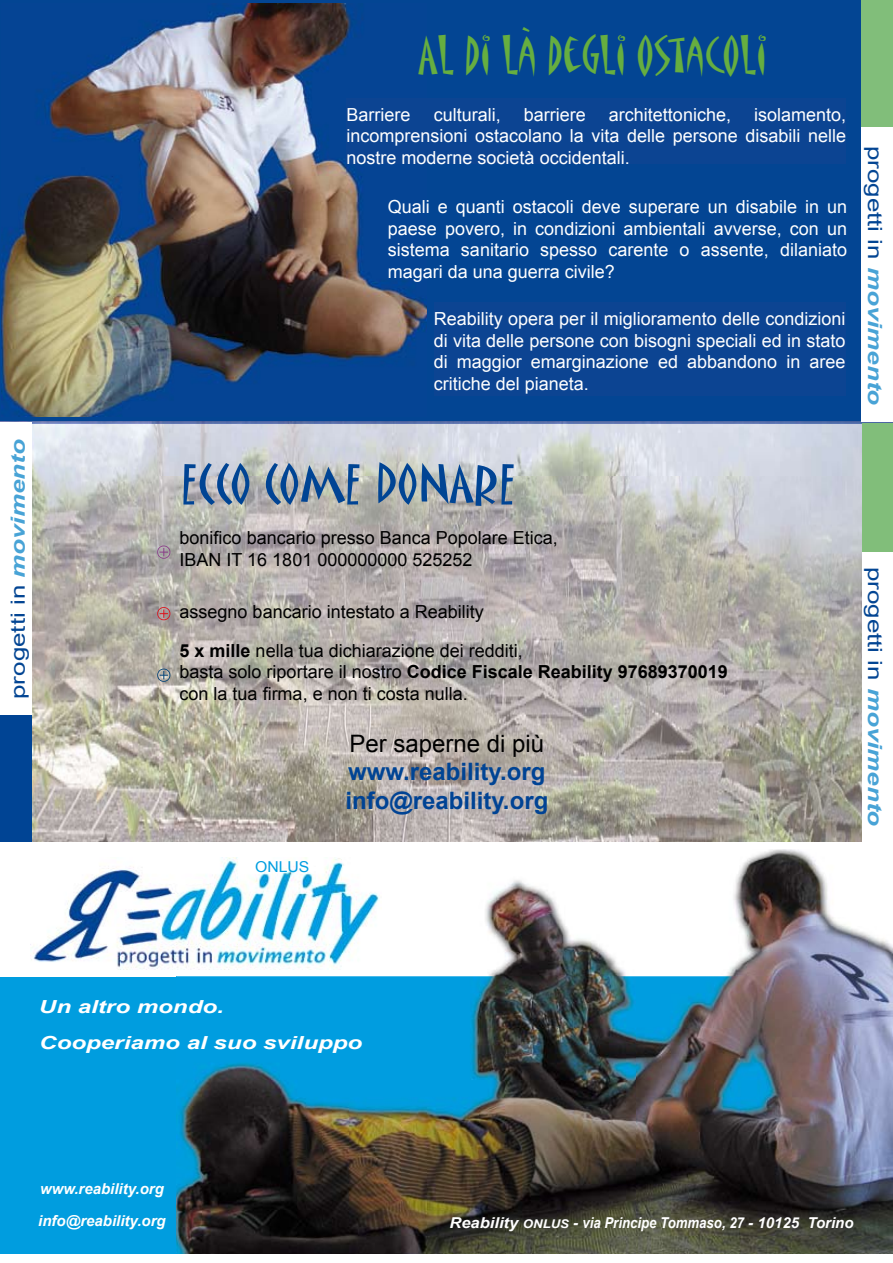
<style>
.page{position:relative;width:893px;height:1263px;background:#fff}
.page>*{position:absolute;margin:0;border:0;box-sizing:border-box;transform-origin:0 0}
.t1{font:45px "Matisse ITC";color:#66ae40}
.t2{font:700 24px/28.8px "Arial";color:#004394}
.t3{font:19.5px "Arial";color:#034593;scale:1.33 1}
.t4{font:18px/21.6px "Arial";color:#fff;text-align:justify}
.t5{font:18px/21.6px "Arial";color:#000}
.t6{font:italic 700 18px "Arial";color:#fff;scale:1.34 1}
.t7{font:16.5px "Arial";letter-spacing:.27em;color:#009ee0}
.t8{font:italic 700 15px "Arial";color:#fff;scale:1.1 1}
.t9{font:italic 700 15px/31.5px "Arial";color:#fff}
.t10{font:15px "Arial";color:#009ee0;scale:1.05 1}
.s1{font-weight:700;font-style:italic;color:#48a3d6}
.s2{font-weight:700}
.s3{font-weight:400;color:#000}
.s4{color:#004494}
.s5{font-size:12px}
</style>
<div class="page">
<div style="left:0;top:0;width:893px;height:423px;background:#034593"></div>
<svg style="left:0;top:421px;width:861px;height:1px"></svg>
<img style="left:32px;top:422px;width:861px;height:420px">
<div style="left:0;top:843px;width:893px;height:420px;background:#009ddf"></div>
<div style="left:861px;top:0;width:32px;height:131px;background:#81be7a"></div>
<div style="left:434px;top:303px;width:411px;height:93px;background:#0c4492"></div>
<div style="left:861px;top:128px;width:32px;height:294px;background:#fff"></div>
<img style="left:1px;top:3px;width:426px;height:414px">
<div style="left:347px;top:99px;width:499px;height:65px;background:#0c4492"></div>
<div style="left:862px;top:423px;width:31px;height:129px;background:#81be7a"></div>
<div style="left:862px;top:552px;width:31px;height:291px;background:#fff"></div>
<div style="left:0;top:422px;width:32px;height:294px;background:#fff"></div>
<div style="left:0;top:715px;width:32px;height:129px;background:#004494"></div>
<div style="left:0;top:842px;width:893px;height:134px;background:#fff"></div>
<img style="left:176px;top:849px;width:717px;height:405px">
<div style="left:13px;top:848px;width:370px;height:124px;background:#fff"></div>
<img style="left:31px;top:858px;width:348px;height:112px">
<div style="left:0;top:1254px;width:893px;height:9px;background:#fff"></div>
<svg style="left:183px;top:462px;width:331px;height:44px;background:#8398af"></svg>
<svg style="left:157px;top:545px;width:13px;height:14px"></svg>
<svg style="left:157px;top:607px;width:13px;height:13px"></svg>
<svg style="left:157px;top:669px;width:13px;height:13px"></svg>
<p class="t3" style="left:5px;top:699px;width:197px;rotate:-90deg">progetti in <span class="s1">movimento</span></p>
<h1 class="t1" style="left:419px;top:27px;width:349px">AL DI LÀ DEGLI OSTACOLI</h1>
<p class="t4" style="left:347px;top:104px;width:501px;text-indent:408px">isolamento, incomprensioni ostacolano la vita delle persone disabili nelle nostre moderne società occidentali.</p>
<p class="t4" style="left:347px;top:104px;width:66px">Barriere</p>
<p class="t4" style="left:434px;top:104px;width:69px">culturali,</p>
<p class="t4" style="left:524px;top:104px;width:64px">barriere</p>
<p class="t4" style="left:609px;top:104px;width:124px">architettoniche,</p>
<p class="t4" style="left:388px;top:196px;width:461px">Quali e quanti ostacoli deve superare un disabile in un paese povero, in condizioni ambientali avverse, con un sistema sanitario spesso carente o assente, dilaniato magari da una guerra civile?</p>
<p class="t4" style="left:434px;top:308px;width:413px">Reability opera per il miglioramento delle condizioni di vita delle persone con bisogni speciali ed in stato di maggior emarginazione ed abbandono in aree critiche del pianeta.</p>
<p class="t3" style="left:888px;top:146px;width:197px;rotate:90deg">progetti in <span class="s1">movimento</span></p>
<p class="t5" style="left:180px;top:527px;width:380px">bonifico bancario presso Banca Popolare Etica,<br>IBAN IT 16 1801 000000000 525252</p>
<p class="t5" style="left:180px;top:592px;width:345px;line-height:39px">assegno bancario intestato a Reability<br><span class="s2">5 x mille</span> nella tua dichiarazione dei redditi,</p>
<p class="t5" style="left:180px;top:661px;width:550px">basta solo riportare il nostro <span class="s2">Codice Fiscale Reability 97689370019 </span>con la tua firma, e non ti costa nulla.</p>
<h2 class="t2" style="left:345px;top:730px;width:204px"><span class="s3">Per saperne di più </span><span class="s4">www</span>.<span class="s4">reability</span>.org info@reability.org</h2>
<p class="t7" style="left:249px;top:856px;width:76px">ONLUS</p>
<p class="t10" style="left:255px;top:857px;width:53px">ONLUS</p>
<p class="t3" style="left:888px;top:567px;width:197px;rotate:90deg">progetti in <span class="s1">movimento</span></p>
<p class="t6" style="left:39px;top:995px;width:139px">Un altro mondo.</p>
<p class="t6" style="left:39px;top:1030px;width:243px">Cooperiamo al suo sviluppo</p>
<p class="t9" style="left:38px;top:1173px;width:129px">www.reability.org info@reability.org</p>
<p class="t8" style="left:449px;top:1212px;width:369px">Reability <span class="s5">ONLUS</span> - via Principe Tommaso, 27 - 10125 Torino</p>
</div>
